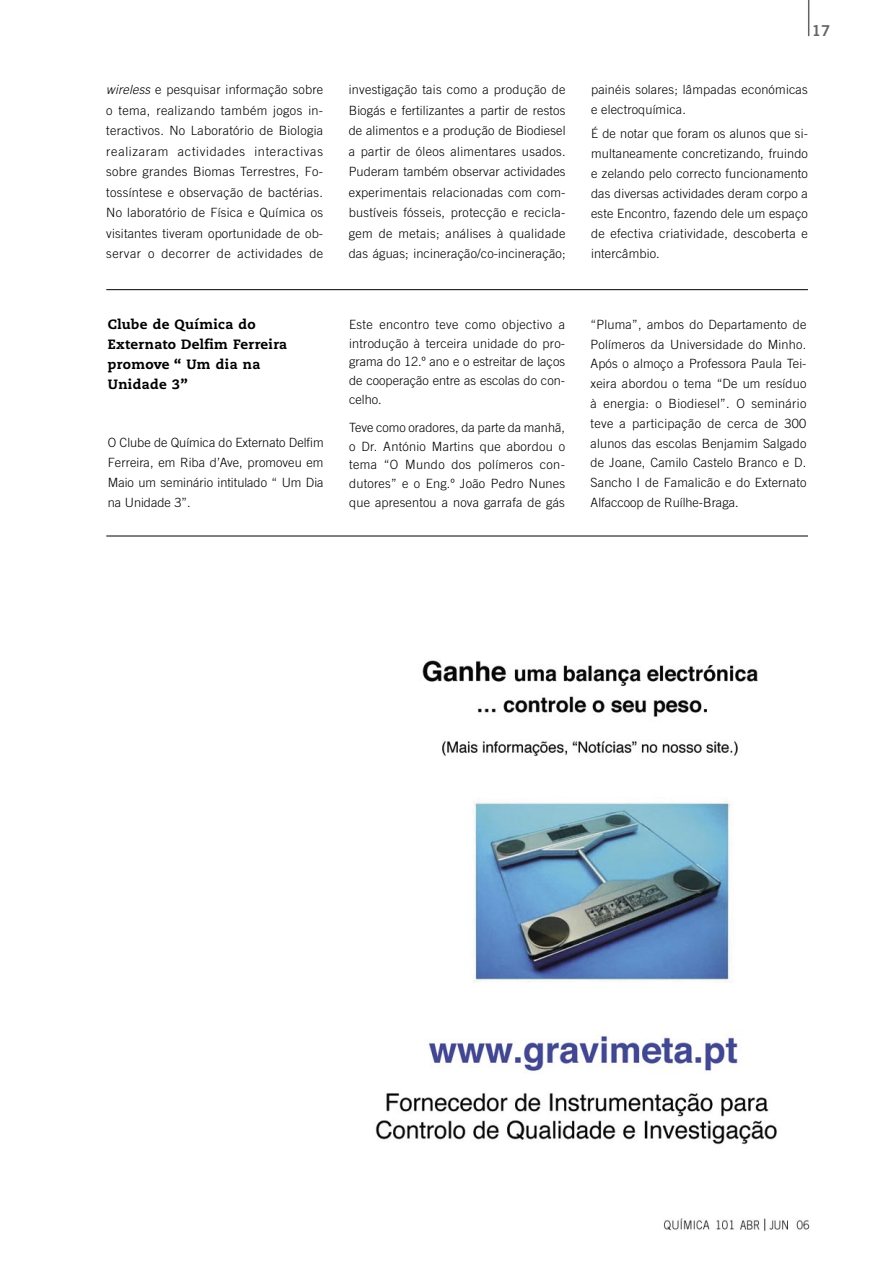
<style>
.page{position:relative;width:893px;height:1263px;background:#fff}
.page>*{position:absolute;margin:0;border:0;box-sizing:border-box;transform-origin:0 0}
.t1{font:15px "Trade Gothic Bold Two";color:#636363}
.t2{font:800 13.5px/20px "Caecilia";letter-spacing:.025em;color:#000}
.t3{font:300 12.75px/20.4px "Trade Gothic";letter-spacing:.01em;color:#000;text-align:justify}
.s1{font-style:italic}
</style>
<div class="page">
<img style="left:663px;top:1218px;width:147px;height:13px">
<hr style="left:808px;top:0;width:1px;height:36px;background:#636363">
<hr style="left:106px;top:289px;width:702px;height:1px;background:#000">
<hr style="left:106px;top:536px;width:702px;height:1px;background:#000">
<img style="left:375px;top:660px;width:402px;height:485px">
<p class="t1" style="left:812px;top:21px;width:20px">17</p>
<p class="t3" style="left:106px;top:79px;width:218px"><span class="s1">wireless</span> e pesquisar informação sobre o tema, realizando também jogos in&shy;teractivos. No Laboratório de Biologia realizaram actividades interactivas sobre grandes Biomas Terrestres, Fo&shy;tossíntese e observação de bactérias.<br>No laboratório de Física e Química os visitantes tiveram oportunidade de ob&shy;servar o decorrer de actividades de</p>
<p class="t3" style="left:349px;top:79px;width:219px">investigação tais como a produção de Biogás e fertilizantes a partir de restos de alimentos e a produção de Biodiesel a partir de óleos alimentares usados.<br>Puderam também observar actividades experimentais relacionadas com com&shy;bustíveis fósseis, protecção e recicla&shy;gem de metais; análises à qualidade das águas; incineração/co-incineração;</p>
<p class="t3" style="left:591px;top:80px;width:218px;line-height:20px">painéis solares; lâmpadas económicas e electroquímica.</p>
<p class="t3" style="left:591px;top:124px;width:218px;line-height:20px">É de notar que foram os alunos que si&shy;multaneamente concretizando, fruindo e zelando pelo correcto funcionamento das diversas actividades deram corpo a este Encontro, fazendo dele um espaço de efectiva criatividade, descoberta e intercâmbio.</p>
<p class="t2" style="left:108px;top:314px;width:181px">Clube de Química do<br>Externato Delfim Ferreira promove “ Um dia na<br>Unidade 3”</p>
<p class="t3" style="left:108px;top:432px;width:217px;line-height:20px">O Clube de Química do Externato Delfim Ferreira, em Riba d’Ave, promoveu em Maio um seminário intitulado “ Um Dia na Unidade 3”.</p>
<p class="t3" style="left:349px;top:315px;width:217px;line-height:18.8px">Este encontro teve como objectivo a introdução à terceira unidade do pro&shy;grama do 12.º ano e o estreitar de laços de cooperação entre as escolas do con&shy;celho.</p>
<p class="t3" style="left:349px;top:418px;width:217px;line-height:18.8px">Teve como oradores, da parte da manhã, o Dr. António Martins que abordou o tema “O Mundo dos polímeros con&shy;dutores” e o Eng.º João Pedro Nunes que apresentou a nova garrafa de gás</p>
<p class="t3" style="left:591px;top:314px;width:217px;line-height:19.8px">“Pluma”, ambos do Departamento de Polímeros da Universidade do Minho.<br>Após o almoço a Professora Paula Tei&shy;xeira abordou o tema “De um resíduo à energia: o Biodiesel”. O seminário teve a participação de cerca de 300 alunos das escolas Benjamim Salgado de Joane, Camilo Castelo Branco e D.<br>Sancho I de Famalicão e do Externato Alfaccoop de Ruílhe-Braga.</p>
</div>
